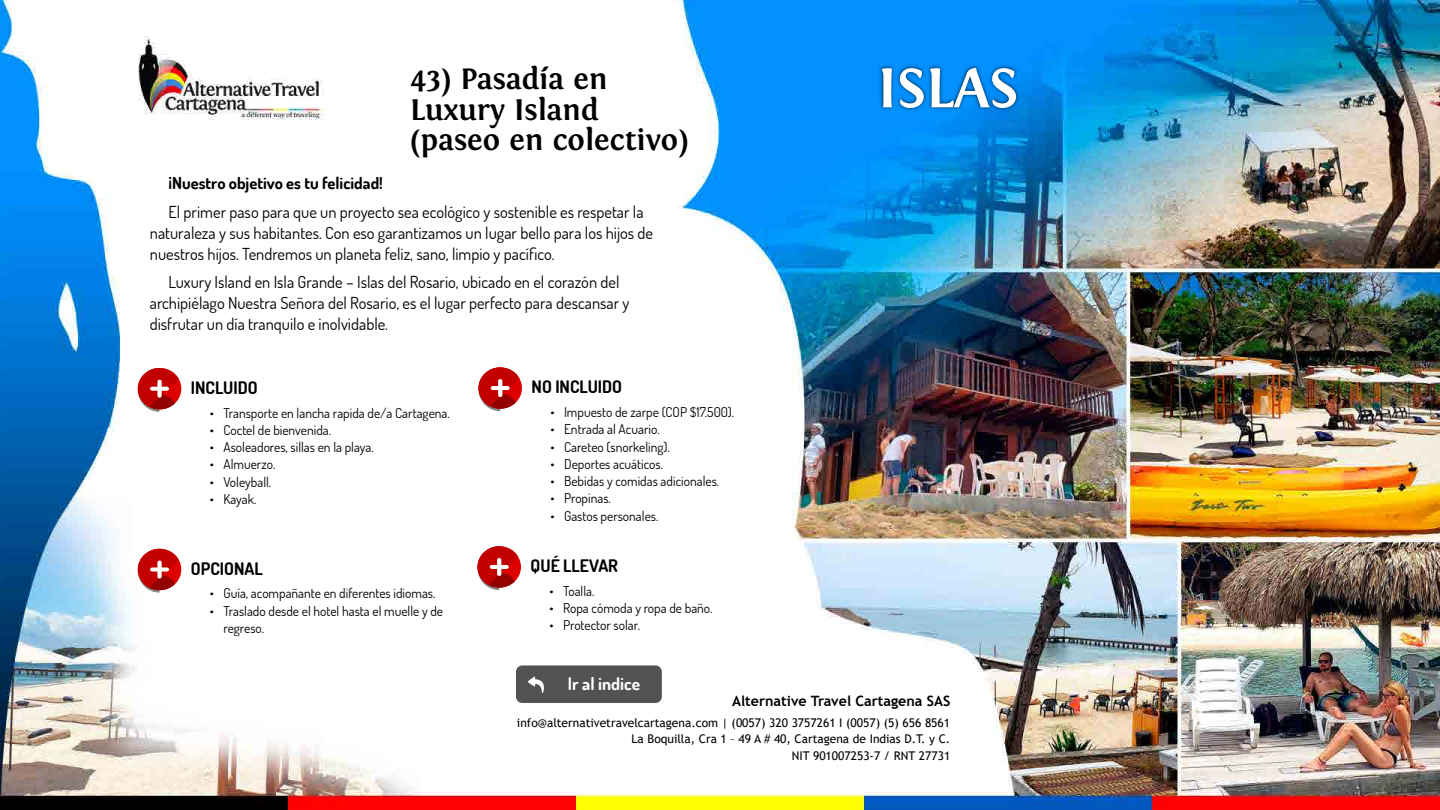
<style>
.page{position:relative;width:1440px;height:810px;background:#fff}
.page>*{position:absolute;margin:0;border:0;box-sizing:border-box;transform-origin:0 0}
.t1{font:700 57.75px "Fontin";color:#fff}
.t2{font:700 30.75px/30.8px "Fontin";color:#000}
.t3{font:700 17.4px "Dosis";color:#fff}
.t4{font:700 17.25px "Dosis";color:#000}
.t5{font:16.5px/21px "Dosis";color:#000}
.t6{font:700 16.5px "Dosis";color:#000}
.t7{font:700 14.25px "Trebuchet MS";color:#000}
.t8{font:13.5px/17.2px "Dosis";color:#000}
.t9{font:12px/16.5px "Trebuchet MS";color:#000;text-align:right}
</style>
<div class="page">
<img style="left:0;top:0;width:1440px;height:810px">
<svg style="left:138px;top:368px;width:43px;height:44px"></svg>
<div style="left:516px;top:665px;width:146px;height:38px;background:#525252;border-radius:6px"></div>
<svg style="left:528px;top:676px;width:16px;height:17px"></svg>
<div style="left:878px;top:64px;width:143px;height:48px;background:#000;opacity:.75"></div>
<svg style="left:477px;top:546px;width:44px;height:44px"></svg>
<svg style="left:478px;top:367px;width:44px;height:44px"></svg>
<svg style="left:138px;top:549px;width:43px;height:44px"></svg>
<h2 class="t2" style="left:410px;top:63px;width:280px">43) Pasadía en<br>Luxury Island (paseo en colectivo)</h2>
<p class="t6" style="left:169px;top:172px;width:216px">¡Nuestro objetivo es tu felicidad!</p>
<p class="t5" style="left:150px;top:201px;width:505px;text-indent:19px">El primer paso para que un proyecto sea ecológico y sostenible es respetar la naturaleza y sus habitantes. Con eso garantizamos un lugar bello para los hijos de nuestros hijos. Tendremos un planeta feliz, sano, limpio y pacífico.</p>
<p class="t5" style="left:150px;top:271px;width:481px;text-indent:19px">Luxury Island en Isla Grande – Islas del Rosario, ubicado en el corazón del archipiélago Nuestra Señora del Rosario, es el lugar perfecto para descansar y disfrutar un día tranquilo e inolvidable.</p>
<p class="t4" style="left:191px;top:377px;width:68px">INCLUIDO</p>
<p class="t4" style="left:532px;top:376px;width:92px">NO INCLUIDO</p>
<p class="t8" style="left:210px;top:404px;width:241px">• Transporte en lancha rapida de/a Cartagena.</p>
<p class="t8" style="left:210px;top:421px;width:123px">• Coctel de bienvenida.</p>
<p class="t8" style="left:210px;top:438px;width:165px">• Asoleadores, sillas en la playa.</p>
<p class="t8" style="left:210px;top:455px;width:67px">• Almuerzo.</p>
<p class="t8" style="left:210px;top:473px;width:63px">• Voleyball.</p>
<p class="t8" style="left:210px;top:490px;width:48px">• Kayak.</p>
<p class="t8" style="left:551px;top:403px;width:185px">• Impuesto de zarpe (COP $17.500).</p>
<p class="t8" style="left:551px;top:420px;width:111px">• Entrada al Acuario.</p>
<p class="t8" style="left:551px;top:438px;width:121px">• Careteo (snorkeling).</p>
<p class="t8" style="left:551px;top:455px;width:114px">• Deportes acuáticos.</p>
<p class="t8" style="left:551px;top:472px;width:170px">• Bebidas y comidas adicionales.</p>
<p class="t8" style="left:551px;top:489px;width:62px">• Propinas.</p>
<p class="t8" style="left:551px;top:507px;width:109px">• Gastos personales.</p>
<p class="t4" style="left:191px;top:557px;width:73px">OPCIONAL</p>
<p class="t4" style="left:531px;top:555px;width:89px">QUÉ LLEVAR</p>
<p class="t8" style="left:210px;top:585px;width:227px">• Guía, acompañante en diferentes idiomas.</p>
<p class="t8" style="left:223px;top:602px;width:221px;text-indent:-14px">• Traslado desde el hotel hasta el muelle y de regreso.</p>
<p class="t8" style="left:550px;top:582px;width:46px">• Toalla.</p>
<p class="t8" style="left:550px;top:599px;width:164px">• Ropa cómoda y ropa de baño.</p>
<p class="t8" style="left:550px;top:617px;width:92px">• Protector solar.</p>
<p class="t3" style="left:568px;top:672px;width:74px">Ir al indice</p>
<h1 class="t1" style="left:878px;top:56px;width:142px">ISLAS</h1>
<p class="t7" style="left:732px;top:692px;width:220px">Alternative Travel Cartagena SAS</p>
<p class="t9" style="left:517px;top:714px;width:435px">info@alternativetravelcartagena.com | (0057) 320 3757261 I (0057) (5) 656 8561<br>La Boquilla, Cra 1 – 49 A # 40, Cartagena de Indias D.T. y C.<br>NIT 901007253-7 / RNT 27731</p>
</div>
